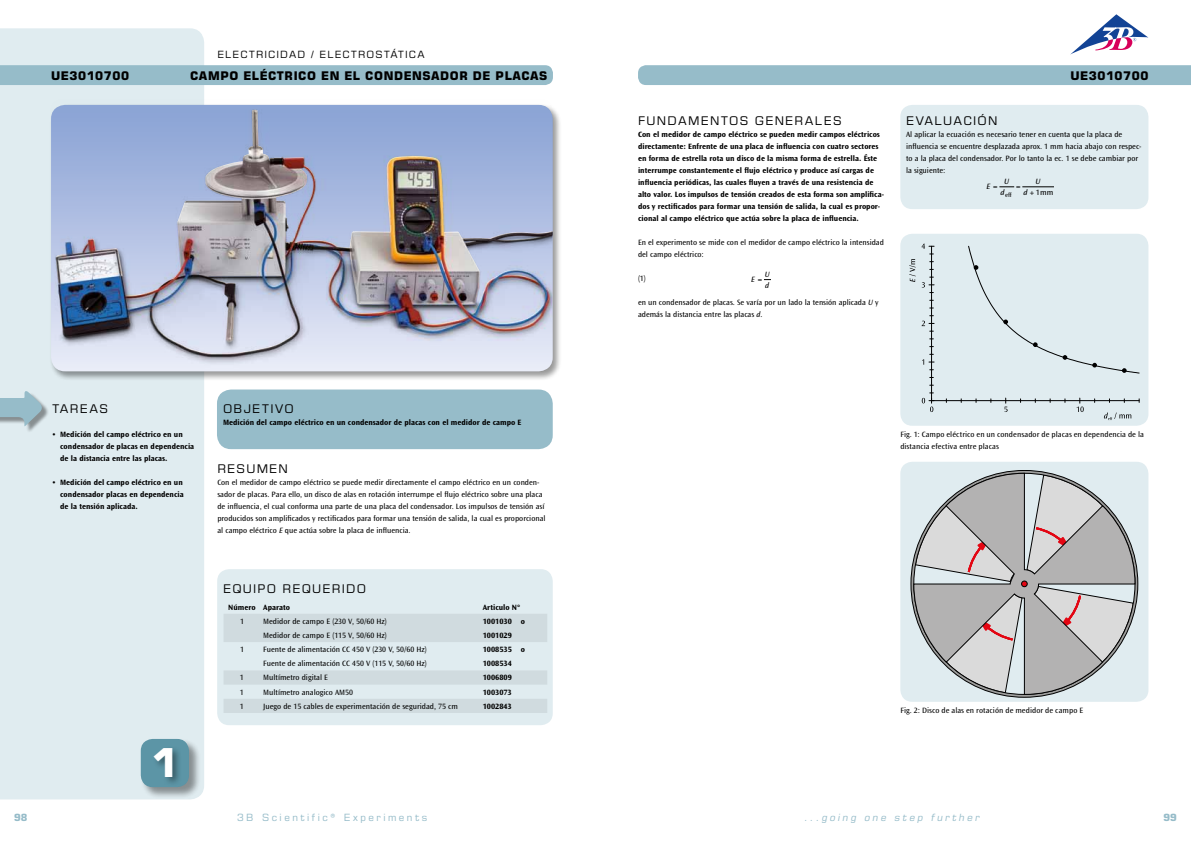
<style>
.page{position:relative;width:1191px;height:842px;background:#fff}
.page>*{position:absolute;margin:0;border:0;box-sizing:border-box;transform-origin:0 0}
.t1{font:700 40px "Eurostile LT Pro";color:#fff}
.t2{font:12px "Eurostile LT Pro";letter-spacing:.105em;color:#000}
.t3{font:700 12px "Eurostile LT Pro";letter-spacing:.05em;color:#000}
.t4{font:12px "Eurostile LT Pro";letter-spacing:.125em;color:#000}
.t5{font:10px "Eurostile LT Pro";letter-spacing:.11em;color:#000}
.t6{font:10px "Eurostile LT Pro";letter-spacing:.25em;color:#96bcc9}
.t7{font:italic 10px "Eurostile LT Pro";letter-spacing:.25em;color:#96bcc9}
.t8{font:700 10px "Eurostile LT Pro";color:#96bcc9}
.t9{font:8px/12px "Ocean Sans Std";color:#000}
.t10{font:700 8px/12px "Ocean Sans Std";color:#000}
.t11{font:italic 8px "Ocean Sans";color:#000}
.t12{font:8px "Ocean Sans";color:#000}
.t13{font:6.2px "Ocean Sans";color:#000}
.s1{font-style:italic}
</style>
<div class="page">
<div style="left:638px;top:65px;width:553px;height:20px;background:#96bcc9"></div>
<svg style="left:1070px;top:14px;width:78px;height:41px"></svg>
<div style="left:0;top:28px;width:204px;height:771px;background:#e0ecf0"></div>
<div style="left:0;top:65px;width:553px;height:20px;background:#96bcc9"></div>
<div style="left:0;top:392px;width:49px;height:41px;background:#000;opacity:.4"></div>
<svg style="left:0;top:388px;width:44px;height:39px;background:#afc7cf"></svg>
<div style="left:217px;top:389px;width:336px;height:60px;background:#96bcc9;border-radius:14px"></div>
<div style="left:140px;top:739px;width:61px;height:60px;background:#000;opacity:.4"></div>
<div style="left:141px;top:739px;width:48px;height:48px;background:#5c95a6;border-radius:12px"></div>
<div style="left:152px;top:746px;width:30px;height:41px;background:#000;opacity:.4"></div>
<div style="left:900px;top:105px;width:248px;height:104px;background:#e0ecf0;border-radius:12px"></div>
<div style="left:900px;top:234px;width:248px;height:192px;background:#e0ecf0;border-radius:12px"></div>
<hr style="left:931px;top:400px;width:208px;height:1px;background:#000">
<hr style="left:931px;top:246px;width:1px;height:155px;background:#000">
<svg style="left:968px;top:245px;width:171px;height:129px"></svg>
<svg style="left:1104px;top:413px;width:27px;height:7px"></svg>
<svg style="left:921px;top:392px;width:13px;height:20px"></svg>
<svg style="left:922px;top:354px;width:12px;height:16px"></svg>
<svg style="left:921px;top:315px;width:13px;height:17px"></svg>
<svg style="left:921px;top:277px;width:13px;height:16px"></svg>
<svg style="left:921px;top:244px;width:13px;height:11px"></svg>
<svg style="left:1004px;top:398px;width:3px;height:14px"></svg>
<svg style="left:1076px;top:398px;width:7px;height:14px"></svg>
<svg style="left:909px;top:259px;width:6px;height:23px"></svg>
<div style="left:900px;top:462px;width:248px;height:240px;background:#e0ecf0;border-radius:12px"></div>
<svg style="left:910px;top:470px;width:228px;height:228px"></svg>
<svg style="left:913px;top:472px;width:222px;height:223px"></svg>
<svg style="left:966px;top:526px;width:116px;height:116px;background:#bab3b4"></svg>
<div style="left:217px;top:569px;width:336px;height:156px;background:#e0ecf0;border-radius:12px"></div>
<div style="left:50px;top:103px;width:512px;height:278px;background:#000;opacity:.4"></div>
<img style="left:51px;top:99px;width:501px;height:272px">
<img style="left:56px;top:110px;width:253px;height:246px">
<hr style="left:1022px;top:187px;width:31px;height:1px;background:#000">
<svg style="left:224px;top:614px;width:323px;height:99px"></svg>
<svg style="left:999px;top:186px;width:16px;height:2px"></svg>
<p class="t5" style="left:217px;top:48px;width:209px">ELECTRICIDAD / ELECTROSTÁTICA</p>
<h2 class="t3" style="left:190px;top:68px;width:358px">CAMPO ELÉCTRICO EN EL CONDENSADOR DE PLACAS</h2>
<h2 class="t3" style="left:51px;top:68px;width:80px">UE3010700</h2>
<h2 class="t3" style="left:1070px;top:68px;width:80px">UE3010700</h2>
<h2 class="t2" style="left:638px;top:114px;width:205px">FUNDAMENTOS GENERALES</h2>
<p class="t10" style="left:638px;top:129px;width:247px">Con el medidor de campo eléctrico se pueden medir campos eléctricos directamente: Enfrente de una placa de influencia con cuatro sectores en forma de estrella rota un disco de la misma forma de estrella. Éste interrumpe constantemente el flujo eléctrico y produce así cargas de influencia periódicas, las cuales fluyen a través de una resistencia de alto valor. Los impulsos de tensión creados de esta forma son amplifica&shy;dos y rectificados para formar una tensión de salida, la cual es propor&shy;cional al campo eléctrico que actúa sobre la placa de influencia.</p>
<p class="t9" style="left:638px;top:237px;width:247px">En el experimento se mide con el medidor de campo eléctrico la intensidad del campo eléctrico:</p>
<p class="t9" style="left:638px;top:273px;width:9px">(1)</p>
<p class="t9" style="left:638px;top:297px;width:242px">en un condensador de placas. Se varía por un lado la tensión aplicada <span class="s1">U</span> y además la distancia entre las placas <span class="s1">d</span>.</p>
<p class="t11" style="left:764px;top:269px;width:6px">U</p>
<p class="t11" style="left:751px;top:274px;width:5px">E</p>
<p class="t11" style="left:765px;top:281px;width:6px">d</p>
<h2 class="t2" style="left:906px;top:114px;width:93px">EVALUACIÓN</h2>
<p class="t9" style="left:906px;top:129px;width:237px">Al aplicar la ecuación es necesario tener en cuenta que la placa de influencia se encuentre desplazada aprox. 1 mm hacia abajo con respec&shy;to a la placa del condensador. Por lo tanto la ec. 1 se debe cambiar por la siguiente:</p>
<p class="t13" style="left:1005px;top:192px;width:8px">eff</p>
<p class="t12" style="left:1035px;top:188px;width:19px">1mm</p>
<p class="t11" style="left:1004px;top:177px;width:7px">U</p>
<p class="t11" style="left:1035px;top:177px;width:7px">U</p>
<p class="t11" style="left:986px;top:182px;width:5px">E</p>
<p class="t11" style="left:1000px;top:188px;width:6px">d</p>
<p class="t11" style="left:1023px;top:188px;width:6px">d</p>
<p class="t8" style="left:14px;top:811px;width:15px">98</p>
<h2 class="t2" style="left:52px;top:402px;width:57px">TAREAS</h2>
<p class="t10" style="left:60px;top:429px;width:136px;text-indent:-8px">• Medición del campo eléctrico en un condensador de placas en dependencia de la distancia entre las placas.</p>
<p class="t10" style="left:60px;top:477px;width:125px;text-indent:-8px">• Medición del campo eléctrico en un condensador placas en dependencia de la tensión aplicada.</p>
<h1 class="t1" style="left:152px;top:738px;width:28px">1</h1>
<h2 class="t4" style="left:223px;top:402px;width:72px">OBJETIVO</h2>
<p class="t10" style="left:223px;top:417px;width:300px">Medición del campo eléctrico en un condensador de placas con el medidor de campo E</p>
<h2 class="t2" style="left:217px;top:462px;width:72px">RESUMEN</h2>
<p class="t9" style="left:217px;top:477px;width:330px">Con el medidor de campo eléctrico se puede medir directamente el campo eléctrico en un conden&shy;sador de placas. Para ello, un disco de alas en rotación interrumpe el flujo eléctrico sobre una placa de influencia, el cual conforma una parte de una placa del condensador. Los impulsos de tensión así producidos son amplificados y rectificados para formar una tensión de salida, la cual es proporcional al campo eléctrico <span class="s1">E</span> que actúa sobre la placa de influencia.</p>
<h2 class="t2" style="left:223px;top:582px;width:99px">Equipo requerido</h2>
<p class="t10" style="left:228px;top:601px;width:63px">Número Aparato</p>
<p class="t10" style="left:483px;top:601px;width:39px">Articulo N°</p>
<p class="t9" style="left:240px;top:615px;width:5px">1</p>
<p class="t9" style="left:263px;top:615px;width:125px">Medidor de campo E (230 V, 50/60 Hz)</p>
<p class="t10" style="left:483px;top:615px;width:44px">1001030 o</p>
<p class="t9" style="left:263px;top:629px;width:125px">Medidor de campo E (115 V, 50/60 Hz)</p>
<p class="t10" style="left:483px;top:629px;width:31px">1001029</p>
<p class="t9" style="left:240px;top:643px;width:5px">1</p>
<p class="t9" style="left:263px;top:643px;width:165px">Fuente de alimentación CC 450 V (230 V, 50/60 Hz)</p>
<p class="t10" style="left:483px;top:643px;width:44px">1008535 o</p>
<p class="t9" style="left:263px;top:658px;width:165px">Fuente de alimentación CC 450 V (115 V, 50/60 Hz)</p>
<p class="t10" style="left:483px;top:658px;width:31px">1008534</p>
<p class="t9" style="left:240px;top:672px;width:5px">1</p>
<p class="t9" style="left:263px;top:672px;width:66px">Multímetro digital E</p>
<p class="t10" style="left:483px;top:672px;width:31px">1006809</p>
<p class="t9" style="left:240px;top:686px;width:5px">1</p>
<p class="t9" style="left:263px;top:686px;width:91px">Multímetro analogico AM50</p>
<p class="t10" style="left:483px;top:686px;width:31px">1003073</p>
<p class="t9" style="left:240px;top:700px;width:5px">1</p>
<p class="t9" style="left:263px;top:700px;width:196px">Juego de 15 cables de experimentación de seguridad, 75 cm</p>
<p class="t10" style="left:483px;top:700px;width:31px">1002843</p>
<p class="t9" style="left:900px;top:429px;width:245px">Fig. 1: Campo eléctrico en un condensador de placas en dependencia de la distancia efectiva entre placas</p>
<p class="t9" style="left:900px;top:705px;width:184px">Fig. 2: Disco de alas en rotación de medidor de campo E</p>
<p class="t6" style="left:237px;top:811px;width:192px">3B Scientific® Experiments</p>
<p class="t7" style="left:804px;top:811px;width:177px">...going one step further</p>
<p class="t8" style="left:1163px;top:811px;width:15px">99</p>
</div>
